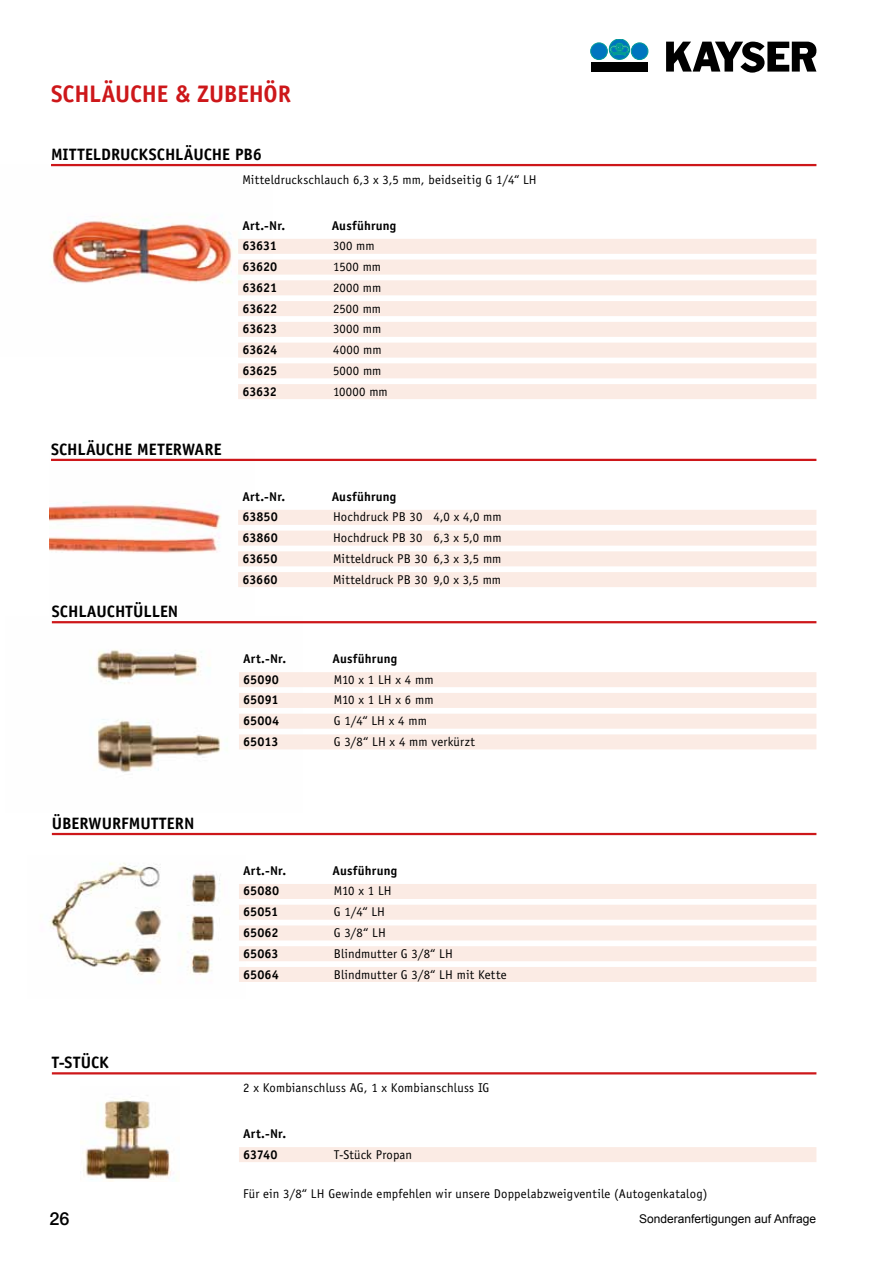
<style>
.page{position:relative;width:893px;height:1263px;background:#fff}
.page>*{position:absolute;margin:0;border:0;box-sizing:border-box;transform-origin:0 0}
.t1{font:700 24px "Officina Sans";letter-spacing:-.01em;color:#cd171a}
.t2{font:500 18px "Helvetica Neue";color:#000}
.t3{font:700 16.5px "Officina Sans";color:#000}
.t4{font:12.75px "Officina Sans";letter-spacing:.015em;color:#000}
.t5{font:700 12.75px/20.7px "Officina Sans";letter-spacing:-.005em;color:#000}
.t6{font:12px "Arial";color:#000}
.s1{font-weight:400}
</style>
<div class="page">
<svg style="left:591px;top:39px;width:57px;height:21px"></svg>
<div style="left:591px;top:62px;width:57px;height:10px;background:#000"></div>
<svg style="left:666px;top:42px;width:150px;height:30px"></svg>
<img style="left:50px;top:166px;width:222px;height:177px">
<img style="left:50px;top:458px;width:204px;height:109px">
<hr style="left:51px;top:164px;width:765px;height:2px;background:#cd171a">
<div style="left:238px;top:239px;width:578px;height:15px;background:#fbebe4"></div>
<div style="left:238px;top:260px;width:578px;height:15px;background:#fbebe4"></div>
<div style="left:238px;top:280px;width:578px;height:15px;background:#fbebe4"></div>
<div style="left:238px;top:301px;width:578px;height:15px;background:#fbebe4"></div>
<div style="left:238px;top:322px;width:578px;height:15px;background:#fbebe4"></div>
<div style="left:238px;top:343px;width:578px;height:15px;background:#fbebe4"></div>
<div style="left:238px;top:363px;width:578px;height:15px;background:#fbebe4"></div>
<div style="left:238px;top:384px;width:578px;height:15px;background:#fbebe4"></div>
<hr style="left:51px;top:459px;width:765px;height:2px;background:#cd171a">
<div style="left:238px;top:510px;width:578px;height:15px;background:#fbebe4"></div>
<div style="left:238px;top:531px;width:578px;height:15px;background:#fbebe4"></div>
<div style="left:238px;top:551px;width:578px;height:15px;background:#fbebe4"></div>
<div style="left:238px;top:572px;width:578px;height:15px;background:#fbebe4"></div>
<img style="left:51px;top:621px;width:252px;height:151px">
<img style="left:49px;top:862px;width:196px;height:121px">
<img style="left:83px;top:1098px;width:88px;height:83px">
<hr style="left:52px;top:621px;width:764px;height:2px;background:#cd171a">
<div style="left:239px;top:672px;width:577px;height:15px;background:#fbebe4"></div>
<div style="left:239px;top:693px;width:577px;height:15px;background:#fbebe4"></div>
<div style="left:239px;top:714px;width:577px;height:15px;background:#fbebe4"></div>
<div style="left:239px;top:734px;width:577px;height:15px;background:#fbebe4"></div>
<hr style="left:52px;top:833px;width:764px;height:2px;background:#cd171a">
<div style="left:239px;top:884px;width:577px;height:15px;background:#fbebe4"></div>
<div style="left:239px;top:905px;width:577px;height:15px;background:#fbebe4"></div>
<div style="left:239px;top:925px;width:577px;height:15px;background:#fbebe4"></div>
<div style="left:239px;top:946px;width:577px;height:15px;background:#fbebe4"></div>
<div style="left:239px;top:967px;width:577px;height:15px;background:#fbebe4"></div>
<hr style="left:52px;top:1072px;width:764px;height:2px;background:#cd171a">
<div style="left:239px;top:1147px;width:577px;height:15px;background:#fbebe4"></div>
<h1 class="t1" style="left:51px;top:79px;width:241px">SCHLÄUCHE &amp; ZUBEHÖR</h1>
<p class="t3" style="left:51px;top:144px;width:213px">MITTELDRUCKSCHLÄUCHE PB6</p>
<p class="t4" style="left:242px;top:172px;width:296px">Mitteldruckschlauch 6,3 x 3,5 mm, beidseitig G 1/4“ LH</p>
<p class="t5" style="left:242px;top:215px;width:71px">ART.-NR. A</p>
<p class="t5" style="left:339px;top:215px;width:59px">USFÜHRUNG</p>
<p class="t5" style="left:242px;top:235px;width:36px">63631</p>
<p class="t4" style="left:333px;top:239px;width:43px">300 mm</p>
<p class="t5" style="left:242px;top:256px;width:36px">63620</p>
<p class="t4" style="left:333px;top:259px;width:50px">1500 mm</p>
<p class="t5" style="left:242px;top:277px;width:36px">63621</p>
<p class="t4" style="left:333px;top:280px;width:50px">2000 mm</p>
<p class="t5" style="left:242px;top:298px;width:36px">63622</p>
<p class="t4" style="left:333px;top:301px;width:50px">2500 mm</p>
<p class="t5" style="left:242px;top:318px;width:36px">63623</p>
<p class="t4" style="left:333px;top:322px;width:50px">3000 mm</p>
<p class="t5" style="left:242px;top:339px;width:36px">63624</p>
<p class="t4" style="left:333px;top:342px;width:50px">4000 mm</p>
<p class="t5" style="left:242px;top:360px;width:36px">63625</p>
<p class="t4" style="left:333px;top:363px;width:50px">5000 mm</p>
<p class="t5" style="left:242px;top:381px;width:36px">63632</p>
<p class="t4" style="left:333px;top:384px;width:56px">10000 mm</p>
<p class="t3" style="left:51px;top:439px;width:172px">SCHLÄUCHE METERWARE</p>
<p class="t3" style="left:52px;top:601px;width:128px">SCHLAUCHTÜLLEN</p>
<p class="t5" style="left:242px;top:486px;width:71px">ART.-NR. A</p>
<p class="t5" style="left:339px;top:486px;width:59px">USFÜHRUNG</p>
<p class="t5" style="left:242px;top:506px;width:37px">63850</p>
<p class="t4" style="left:333px;top:510px;width:170px">Hochdruck PB 30 4,0 x 4,0 mm</p>
<p class="t5" style="left:242px;top:527px;width:37px">63860</p>
<p class="t4" style="left:333px;top:530px;width:170px">Hochdruck PB 30 6,3 x 5,0 mm</p>
<p class="t5" style="left:242px;top:548px;width:68px">63650 <span class="s1">M</span></p>
<p class="t4" style="left:342px;top:551px;width:161px">itteldruck PB 30 6,3 x 3,5 mm</p>
<p class="t5" style="left:242px;top:569px;width:68px">63660 <span class="s1">M</span></p>
<p class="t4" style="left:342px;top:572px;width:161px">itteldruck PB 30 9,0 x 3,5 mm</p>
<p class="t5" style="left:243px;top:648px;width:71px">ART.-NR. A</p>
<p class="t5" style="left:340px;top:648px;width:59px">USFÜHRUNG</p>
<p class="t5" style="left:243px;top:669px;width:68px">65090 <span class="s1">M</span></p>
<p class="t4" style="left:342px;top:672px;width:93px">10 x 1 LH x 4 mm</p>
<p class="t5" style="left:243px;top:690px;width:68px">65091 <span class="s1">M</span></p>
<p class="t4" style="left:342px;top:693px;width:93px">10 x 1 LH x 6 mm</p>
<p class="t5" style="left:243px;top:710px;width:37px">65004</p>
<p class="t4" style="left:334px;top:713px;width:95px">G 1/4“ LH x 4 mm</p>
<p class="t5" style="left:243px;top:731px;width:37px">65013</p>
<p class="t4" style="left:334px;top:734px;width:143px">G 3/8“ LH x 4 mm verkürzt</p>
<p class="t3" style="left:52px;top:813px;width:80px">ÜBERWU RFMU</p>
<p class="t3" style="left:151px;top:813px;width:45px">TTERN</p>
<p class="t5" style="left:243px;top:860px;width:71px">ART.-NR. A</p>
<p class="t5" style="left:340px;top:860px;width:59px">USFÜHRUNG</p>
<p class="t5" style="left:243px;top:881px;width:69px">65080 <span class="s1">M</span></p>
<p class="t4" style="left:342px;top:884px;width:51px">10 x 1 LH</p>
<p class="t5" style="left:243px;top:901px;width:36px">65051</p>
<p class="t4" style="left:334px;top:904px;width:53px">G 1/4“ LH</p>
<p class="t5" style="left:243px;top:922px;width:37px">65062</p>
<p class="t4" style="left:334px;top:925px;width:53px">G 3/8“ LH</p>
<p class="t5" style="left:243px;top:943px;width:68px">65063 <span class="s1">B</span></p>
<p class="t4" style="left:341px;top:946px;width:113px">lindmutter G 3/8“ LH</p>
<p class="t5" style="left:243px;top:964px;width:68px">65064 <span class="s1">B</span></p>
<p class="t4" style="left:341px;top:967px;width:167px">lindmutter G 3/8“ LH mit Kette</p>
<p class="t3" style="left:52px;top:1052px;width:58px">T-STÜCK</p>
<p class="t4" style="left:243px;top:1080px;width:248px">2 x Kombianschluss AG, 1 x Kombianschluss IG</p>
<p class="t5" style="left:243px;top:1123px;width:44px">ART.-NR.<br>63740</p>
<p class="t4" style="left:334px;top:1147px;width:80px">T-Stück Propan</p>
<p class="t4" style="left:243px;top:1186px;width:466px">Für ein 3/8“ LH Gewinde empfehlen wir unsere Doppelabzweigventile (Autogenkatalog)</p>
<h2 class="t2" style="left:50px;top:1207px;width:22px">26</h2>
<p class="t6" style="left:639px;top:1211px;width:178px">Sonderanfertigungen auf Anfrage</p>
</div>
